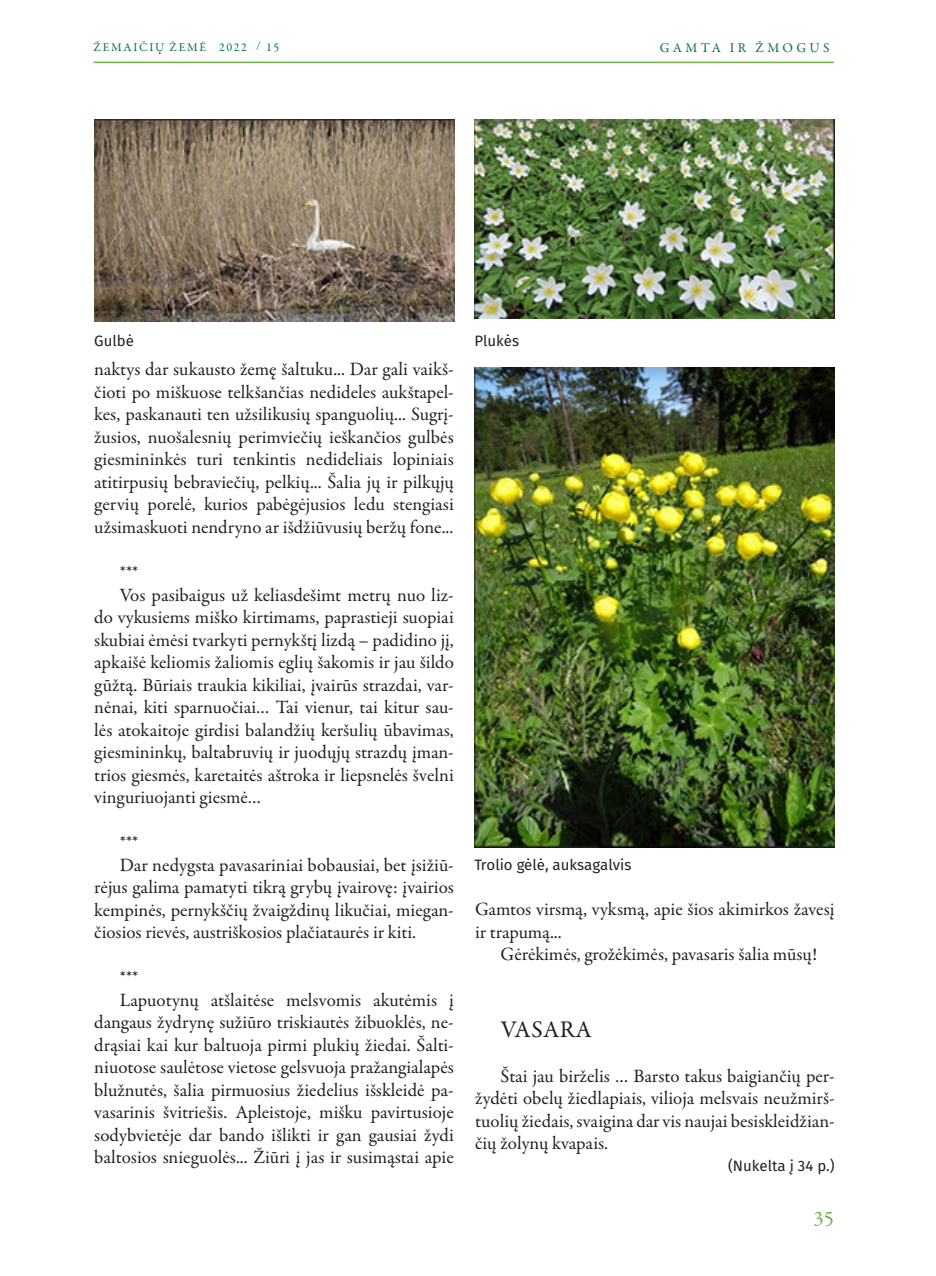
<style>
.page{position:relative;width:936px;height:1276px;background:#fff}
.page>*{position:absolute;margin:0;border:0;box-sizing:border-box;transform-origin:0 0}
.tekstas{font:24px "Garamond Premr Pro";letter-spacing:.02em;color:#231f20}
.t1{font:21px "Garamond Premr Pro";color:#6fb048}
.tekstas-2{font:18.9px/22.5px "Garamond Premr Pro";color:#231f20;text-align:justify}
.parašas{font:15px "Fira Sans";color:#231f20}
.nukelta{font:15px "Fira Sans";color:#231f20}
.t2{font:13.5px "Garamond Premr Pro";letter-spacing:.245em;color:#017045}
.t3{font:12px "Garamond Premr Pro";letter-spacing:.14em;color:#017045}
</style>
<div class="page">
<hr style="left:94px;top:62px;width:739px;height:1px;background:#6fb048">
<img style="left:474px;top:367px;width:360px;height:480px">
<img style="left:474px;top:119px;width:360px;height:200px">
<img style="left:94px;top:119px;width:360px;height:203px">
<p class="t3" style="left:94px;top:40px;width:187px">ŽEMAIČIŲ ŽEMĖ 2022 / 15</p>
<p class="t2" style="left:659px;top:39px;width:171px">GAMTA IR ŽMOGUS</p>
<p class="parašas" style="left:94px;top:331px;width:41px">Gulbė</p>
<p class="parašas" style="left:474px;top:331px;width:46px">Plukės</p>
<p class="tekstas-2" style="left:94px;top:359px;width:361px">naktys dar sukausto žemę šaltuku... Dar gali vaikš&shy;čioti po miškuose telkšančias nedideles aukštapel&shy;kes, paskanauti ten užsilikusių spanguolių... Sugrį&shy;žusios, nuošalesnių perimviečių ieškančios gulbės giesmininkės turi tenkintis nedideliais lopiniais atitirpusių bebraviečių, pelkių... Šalia jų ir pilkųjų gervių porelė, kurios pabėgėjusios ledu stengiasi užsimaskuoti nendryno ar išdžiūvusių beržų fone...</p>
<p class="tekstas-2" style="left:120px;top:561px;width:20px">***</p>
<p class="tekstas-2" style="left:94px;top:584px;width:361px;text-indent:26px">Vos pasibaigus už keliasdešimt metrų nuo liz&shy;do vykusiems miško kirtimams, paprastieji suopiai skubiai ėmėsi tvarkyti pernykštį lizdą – padidino jį, apkaišė keliomis žaliomis eglių šakomis ir jau šildo gūžtą. Būriais traukia kikiliai, įvairūs strazdai, var&shy;nėnai, kiti sparnuočiai… Tai vienur, tai kitur sau&shy;lės atokaitoje girdisi balandžių keršulių ūbavimas, giesmininkų, baltabruvių ir juodųjų strazdų įman&shy;trios giesmės, karetaitės aštroka ir liepsnelės švelni vinguriuojanti giesmė…</p>
<p class="tekstas-2" style="left:120px;top:831px;width:20px">***</p>
<p class="tekstas-2" style="left:94px;top:854px;width:361px;text-indent:26px">Dar nedygsta pavasariniai bobausiai, bet įsižiū&shy;rėjus galima pamatyti tikrą grybų įvairovę: įvairios kempinės, pernykščių žvaigždinų likučiai, miegan&shy;čiosios rievės, austriškosios plačiataurės ir kiti.</p>
<p class="tekstas-2" style="left:120px;top:966px;width:20px">***</p>
<p class="tekstas-2" style="left:94px;top:989px;width:361px;text-indent:26px">Lapuotynų atšlaitėse melsvomis akutėmis į dangaus žydrynę sužiūro triskiautės žibuoklės, ne&shy;drąsiai kai kur baltuoja pirmi plukių žiedai. Šalti&shy;niuotose saulėtose vietose gelsvuoja pražangialapės blužnutės, šalia pirmuosius žiedelius išskleidė pa&shy;vasarinis švitriešis. Apleistoje, mišku pavirtusioje sodybvietėje dar bando išlikti ir gan gausiai žydi baltosios snieguolės... Žiūri į jas ir susimąstai apie</p>
<p class="parašas" style="left:474px;top:854px;width:158px">Trolio gėlė, auksagalvis</p>
<p class="tekstas-2" style="left:475px;top:898px;width:361px">Gamtos virsmą, vyksmą, apie šios akimirkos žavesį ir trapumą...</p>
<p class="tekstas-2" style="left:500px;top:943px;width:318px">Gėrėkimės, grožėkimės, pavasaris šalia mūsų!</p>
<p class="tekstas" style="left:500px;top:1015px;width:93px">VASARA</p>
<p class="tekstas-2" style="left:475px;top:1065px;width:361px;text-indent:26px">Štai jau birželis … Barsto takus baigiančių per&shy;žydėti obelų žiedlapiais, vilioja melsvais neužmirš&shy;tuolių žiedais, svaigina dar vis naujai besiskleidžian&shy;čių žolynų kvapais.</p>
<p class="nukelta" style="left:728px;top:1155px;width:108px">(Nukelta į 34 p.)</p>
<p class="t1" style="left:813px;top:1206px;width:22px">35</p>
</div>
